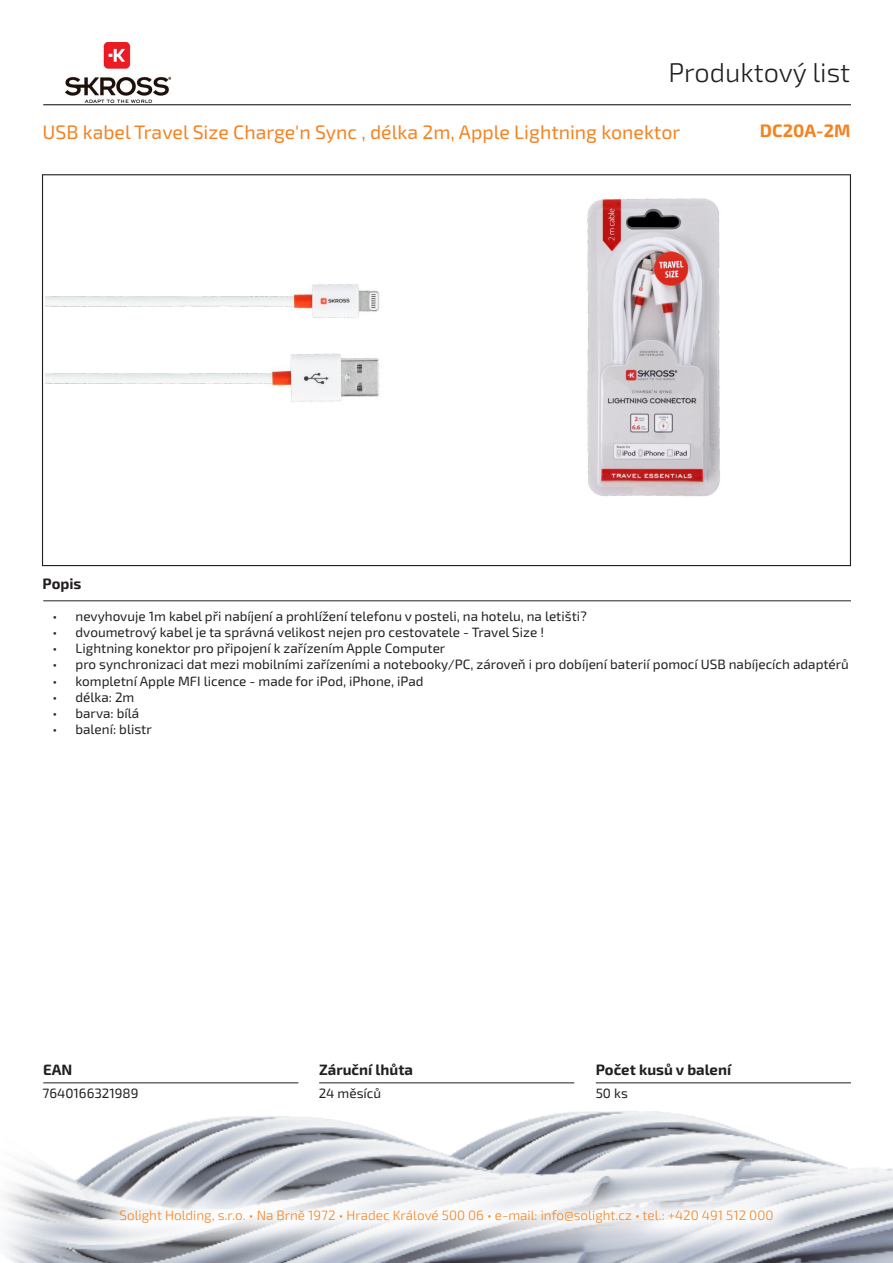
<style>
.page{position:relative;width:893px;height:1263px;background:#fff}
.page>*{position:absolute;margin:0;border:0;box-sizing:border-box;transform-origin:0 0}
.t1{font:300 27px "Exo 2.0";color:#231f20}
.t2{font:19.5px "Exo 2.0";color:#f58220}
.Kód_produktu{font:700 18px "Exo 2.0";color:#f58220}
.t3{font:700 15px "Exo 2.0";color:#231f20}
.t4{font:13.5px "Exo 2.0";color:#231f20}
.t5{font:300 13.5px "Exo 2.0";color:#f58220}
</style>
<div class="page">
<img style="left:3px;top:1082px;width:890px;height:181px">
<hr style="left:43px;top:104px;width:808px;height:1px;background:#231f20">
<hr style="left:43px;top:600px;width:808px;height:1px;background:#231f20">
<hr style="left:596px;top:1082px;width:255px;height:1px;background:#231f20">
<hr style="left:319px;top:1082px;width:255px;height:1px;background:#231f20">
<hr style="left:43px;top:1082px;width:255px;height:1px;background:#231f20">
<svg style="left:85px;top:1174px;width:723px;height:84px"></svg>
<img style="left:65px;top:43px;width:106px;height:59px">
<img style="left:45px;top:284px;width:335px;height:118px">
<img style="left:587px;top:198px;width:133px;height:299px">
<h1 class="t1" style="left:668px;top:57px;width:183px">Produktový list</h1>
<p class="t2" style="left:43px;top:120px;width:639px">USB kabel Travel Size Charge'n Sync , délka 2m, Apple Lightning konektor</p>
<p class="Kód_produktu" style="left:760px;top:120px;width:92px">DC20A-2M</p>
<p class="t3" style="left:43px;top:575px;width:40px">Popis</p>
<p class="t4" style="left:53px;top:608px;width:536px">• nevyhovuje 1m kabel při nabíjení a prohlížení telefonu v posteli, na hotelu, na letišti?</p>
<p class="t4" style="left:53px;top:624px;width:493px">• dvoumetrový kabel je ta správná velikost nejen pro cestovatele - Travel Size !</p>
<p class="t4" style="left:53px;top:640px;width:394px">• Lightning konektor pro připojení k zařízením Apple Computer</p>
<p class="t4" style="left:53px;top:657px;width:798px">• pro synchronizaci dat mezi mobilními zařízeními a notebooky/PC, zároveň i pro dobíjení baterií pomocí USB nabíjecích adaptérů</p>
<p class="t4" style="left:53px;top:673px;width:373px">• kompletní Apple MFI licence - made for iPod, iPhone, iPad</p>
<p class="t4" style="left:53px;top:689px;width:83px">• délka: 2m</p>
<p class="t4" style="left:53px;top:705px;width:88px">• barva: bílá</p>
<p class="t4" style="left:53px;top:721px;width:101px">• balení: blistr</p>
<p class="t3" style="left:43px;top:1060px;width:31px">EAN</p>
<p class="t3" style="left:319px;top:1060px;width:95px">Záruční lhůta</p>
<p class="t3" style="left:596px;top:1060px;width:137px">Počet kusů v balení</p>
<p class="t4" style="left:43px;top:1085px;width:97px">7640166321989</p>
<p class="t4" style="left:319px;top:1085px;width:64px">24 měsíců</p>
<p class="t4" style="left:596px;top:1085px;width:34px">50 ks</p>
<p class="t5" style="left:120px;top:1208px;width:655px">Solight Holding, s.r.o. • Na Brně 1972 • Hradec Králové 500 06 • e-mail: info@solight.cz • tel.: +420 491 512 000</p>
</div>
